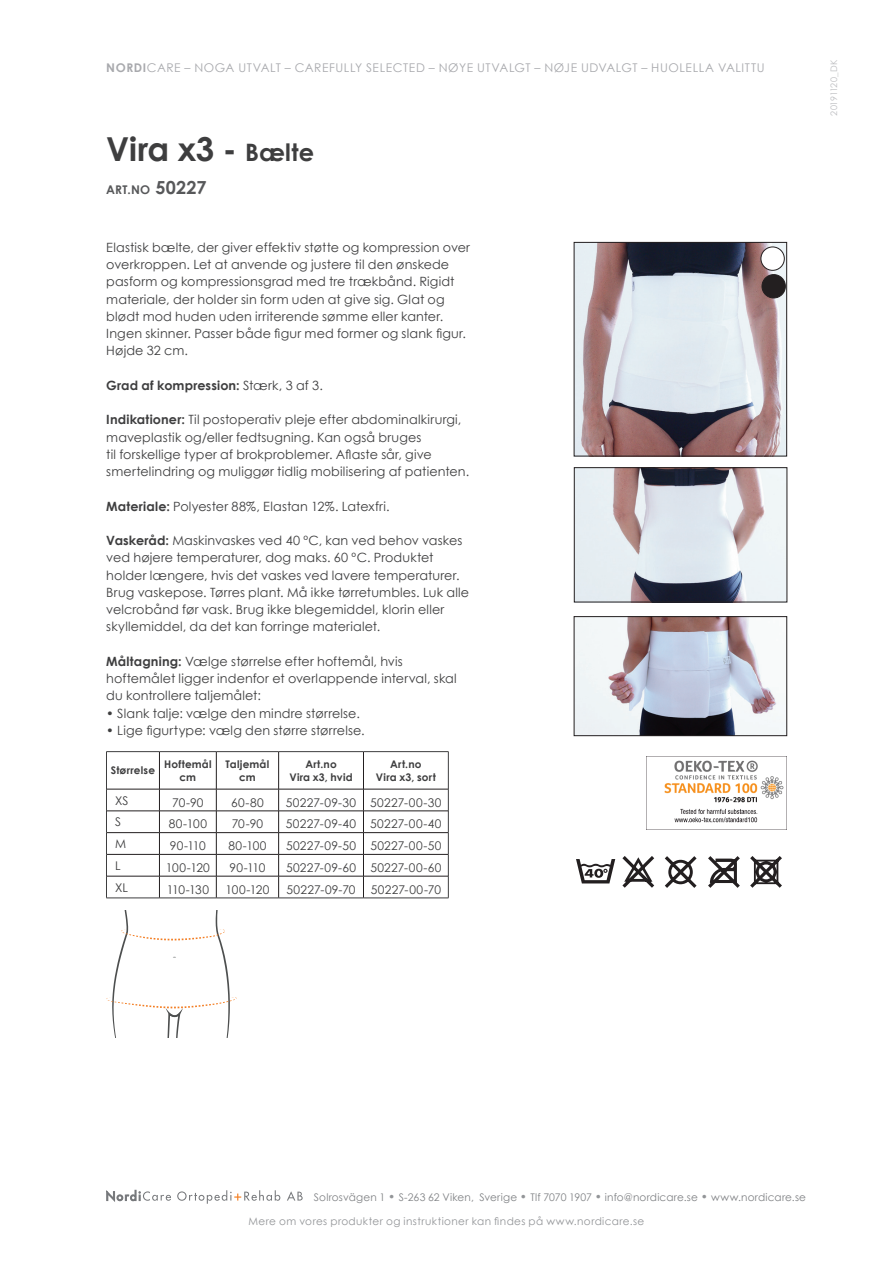
<style>
.page{position:relative;width:893px;height:1263px;background:#fff}
.page>*{position:absolute;margin:0;border:0;box-sizing:border-box;transform-origin:0 0}
.t1{font:700 33px "Century Gothic";letter-spacing:-.01em;color:#3e3e3f}
.t2{font:12.75px/17.2px "Century Gothic";letter-spacing:.01em;color:#3e3e3f}
.t3{font:700 12.75px "Century Gothic";letter-spacing:.01em;color:#3e3e3f}
.t4{font:12px "Century Gothic";letter-spacing:.02em;color:#3e3e3f}
.t5{font:12px "Century Gothic";letter-spacing:.045em;color:#a8a9ad}
.t6{font:700 12px "Century Gothic";color:#57585a}
.t7{font:10.5px "Century Gothic";letter-spacing:.015em;color:#808285}
.t8{font:700 10.5px/12.6px "Century Gothic";letter-spacing:.02em;color:#3e3e3f;text-align:center}
.t9{font:10.5px "Century Gothic";letter-spacing:.035em;color:#939598}
.t10{font:9px "Century Gothic";letter-spacing:-.03em;color:#bcbdc0}
.s1{font-weight:700}
.s2{font-size:24px}
.s3{font-size:18px}
.s4{font-weight:400}
.s5{font-weight:700;font-size:12px;color:#939598}
</style>
<div class="page">
<svg style="left:576px;top:859px;width:39px;height:24px"></svg>
<svg style="left:622px;top:856px;width:32px;height:32px"></svg>
<svg style="left:665px;top:856px;width:32px;height:32px"></svg>
<svg style="left:708px;top:856px;width:32px;height:32px"></svg>
<svg style="left:750px;top:856px;width:32px;height:32px"></svg>
<img style="left:576px;top:469px;width:209px;height:131px">
<div style="left:574px;top:467px;width:213px;height:135px;border:1px solid #231f20"></div>
<img style="left:576px;top:618px;width:209px;height:116px">
<div style="left:574px;top:616px;width:213px;height:120px;border:1px solid #231f20"></div>
<img style="left:576px;top:244px;width:209px;height:210px">
<div style="left:574px;top:242px;width:213px;height:214px;border:1px solid #231f20"></div>
<img style="left:646px;top:757px;width:138px;height:72px">
<div style="left:761px;top:247px;width:23px;height:23px;background:#fff;border-radius:50%"></div>
<div style="left:761px;top:247px;width:23px;height:23px;border:1px solid #231f20;border-radius:50%"></div>
<div style="left:762px;top:275px;width:23px;height:23px;background:#231f20;border-radius:50%"></div>
<div style="left:762px;top:274px;width:24px;height:24px;border:1px solid #231f20;border-radius:50%"></div>
<svg style="left:106px;top:1190px;width:65px;height:12px"></svg>
<svg style="left:177px;top:1190px;width:103px;height:14px"></svg>
<svg style="left:287px;top:1191px;width:16px;height:9px"></svg>
<svg style="left:106px;top:911px;width:131px;height:127px"></svg>
<hr style="left:106px;top:751px;width:53px;height:1px;background:#3e3e3f">
<hr style="left:159px;top:751px;width:57px;height:1px;background:#3e3e3f">
<hr style="left:216px;top:751px;width:63px;height:1px;background:#3e3e3f">
<hr style="left:279px;top:751px;width:84px;height:1px;background:#3e3e3f">
<hr style="left:363px;top:751px;width:86px;height:1px;background:#3e3e3f">
<svg style="left:106px;top:752px;width:343px;height:146px"></svg>
<hr style="left:107px;top:811px;width:52px;height:1px;background:#231f20">
<hr style="left:159px;top:811px;width:57px;height:1px;background:#231f20">
<hr style="left:216px;top:811px;width:63px;height:1px;background:#231f20">
<hr style="left:279px;top:811px;width:84px;height:1px;background:#231f20">
<hr style="left:363px;top:811px;width:85px;height:1px;background:#231f20">
<hr style="left:107px;top:832px;width:52px;height:1px;background:#231f20">
<hr style="left:159px;top:832px;width:57px;height:1px;background:#231f20">
<hr style="left:216px;top:832px;width:63px;height:1px;background:#231f20">
<hr style="left:279px;top:832px;width:84px;height:1px;background:#231f20">
<hr style="left:363px;top:832px;width:85px;height:1px;background:#231f20">
<hr style="left:107px;top:854px;width:52px;height:1px;background:#231f20">
<hr style="left:159px;top:854px;width:57px;height:1px;background:#231f20">
<hr style="left:216px;top:854px;width:63px;height:1px;background:#231f20">
<hr style="left:279px;top:854px;width:84px;height:1px;background:#231f20">
<hr style="left:363px;top:854px;width:85px;height:1px;background:#231f20">
<hr style="left:107px;top:876px;width:52px;height:1px;background:#231f20">
<hr style="left:159px;top:876px;width:57px;height:1px;background:#231f20">
<hr style="left:216px;top:876px;width:63px;height:1px;background:#231f20">
<hr style="left:279px;top:876px;width:84px;height:1px;background:#231f20">
<hr style="left:363px;top:876px;width:85px;height:1px;background:#231f20">
<hr style="left:106px;top:898px;width:53px;height:1px;background:#3e3e3f">
<hr style="left:159px;top:898px;width:57px;height:1px;background:#3e3e3f">
<hr style="left:216px;top:898px;width:63px;height:1px;background:#3e3e3f">
<hr style="left:279px;top:898px;width:84px;height:1px;background:#3e3e3f">
<hr style="left:363px;top:898px;width:86px;height:1px;background:#3e3e3f">
<p class="t5" style="left:106px;top:60px;width:660px"><span class="s1">NORDI</span>CARE – NOGA UTVALT – CAREFULLY SELECTED – NØYE UTVALGT – NØJE UDVALGT – HUOLELLA VALITTU</p>
<p class="t10" style="left:828px;top:116px;width:58px;rotate:-90deg">20191120_DK</p>
<h1 class="t1" style="left:106px;top:128px;width:209px">Vira x3 - <span class="s2">Bælte</span></h1>
<p class="t6" style="left:106px;top:182px;width:102px">ART.NO <span class="s3">50227</span></p>
<p class="t2" style="left:106px;top:238px;width:365px">Elastisk bælte, der giver effektiv støtte og kompression over overkroppen. Let at anvende og justere til den ønskede pasform og kompressionsgrad med tre trækbånd. Rigidt materiale, der holder sin form uden at give sig. Glat og blødt mod huden uden irriterende sømme eller kanter.<br>Ingen skinner. Passer både figur med former og slank figur.<br>Højde 32 cm.</p>
<p class="t3" style="left:106px;top:377px;width:218px">Grad af kompression: <span class="s4">Stærk, 3 af 3.</span></p>
<p class="t2" style="left:106px;top:411px;width:364px"><span class="s1">Indikationer:</span> Til postoperativ pleje efter abdominalkirurgi, maveplastik og/eller fedtsugning. Kan også bruges<br>til forskellige typer af brokproblemer. Aflaste sår, give smertelindring og muliggør tidlig mobilisering af patienten.</p>
<p class="t2" style="left:106px;top:497px;width:285px"><span class="s1">Materiale:</span> Polyester 88%, Elastan 12%. Latexfri.</p>
<p class="t2" style="left:106px;top:532px;width:364px"><span class="s1">Vaskeråd:</span> Maskinvaskes ved 40 ºC, kan ved behov vaskes ved højere temperaturer, dog maks. 60 ºC. Produktet holder længere, hvis det vaskes ved lavere temperaturer.<br>Brug vaskepose. Tørres plant. Må ikke tørretumbles. Luk alle velcrobånd før vask. Brug ikke blegemiddel, klorin eller skyllemiddel, da det kan forringe materialet.</p>
<p class="t2" style="left:106px;top:652px;width:352px"><span class="s1">Måltagning:</span> Vælge størrelse efter hoftemål, hvis hoftemålet ligger indenfor et overlappende interval, skal du kontrollere taljemålet:</p>
<p class="t2" style="left:106px;top:704px;width:255px">• Slank talje: vælge den mindre størrelse.</p>
<p class="t2" style="left:106px;top:721px;width:260px">• Lige figurtype: vælg den større størrelse.</p>
<p class="t8" style="left:111px;top:764px;width:46px">Størrelse</p>
<p class="t8" style="left:164px;top:758px;width:49px">Hoftemål cm</p>
<p class="t8" style="left:226px;top:758px;width:45px">Taljemål cm</p>
<p class="t8" style="left:289px;top:758px;width:65px">Art.no<br>Vira x3, hvid</p>
<p class="t8" style="left:376px;top:758px;width:61px">Art.no<br>Vira x3, sort</p>
<p class="t4" style="left:115px;top:793px;width:15px">XS</p>
<p class="t4" style="left:172px;top:795px;width:33px">70-90</p>
<p class="t4" style="left:231px;top:795px;width:34px">60-80</p>
<p class="t4" style="left:286px;top:795px;width:157px">50227-09-30 50227-00-30</p>
<p class="t4" style="left:115px;top:815px;width:7px">S</p>
<p class="t4" style="left:169px;top:817px;width:40px">80-100</p>
<p class="t4" style="left:232px;top:817px;width:33px">70-90</p>
<p class="t4" style="left:286px;top:817px;width:157px">50227-09-40 50227-00-40</p>
<p class="t4" style="left:115px;top:836px;width:13px">M</p>
<p class="t4" style="left:170px;top:838px;width:37px">90-110</p>
<p class="t4" style="left:228px;top:838px;width:40px">80-100</p>
<p class="t4" style="left:286px;top:838px;width:157px">50227-09-50 50227-00-50</p>
<p class="t4" style="left:115px;top:858px;width:7px">L</p>
<p class="t4" style="left:166px;top:860px;width:46px">100-120</p>
<p class="t4" style="left:229px;top:860px;width:37px">90-110</p>
<p class="t4" style="left:286px;top:860px;width:157px">50227-09-60 50227-00-60</p>
<p class="t4" style="left:115px;top:880px;width:14px">XL</p>
<p class="t4" style="left:167px;top:882px;width:44px">110-130</p>
<p class="t4" style="left:225px;top:882px;width:46px">100-120</p>
<p class="t4" style="left:287px;top:882px;width:71px">50227-09-70</p>
<p class="t4" style="left:371px;top:882px;width:72px">50227-00-70</p>
<p class="t7" style="left:314px;top:1190px;width:494px">Solrosvägen 1 <span class="s5">•</span> S-263 62 Viken, Sverige <span class="s5">•</span> Tlf 7070 1907 <span class="s5">•</span> info@nordicare.se <span class="s5">•</span> www.nordicare.se</p>
<p class="t9" style="left:249px;top:1214px;width:397px">Mere om vores produkter og instruktioner kan findes på www.nordicare.se</p>
</div>
